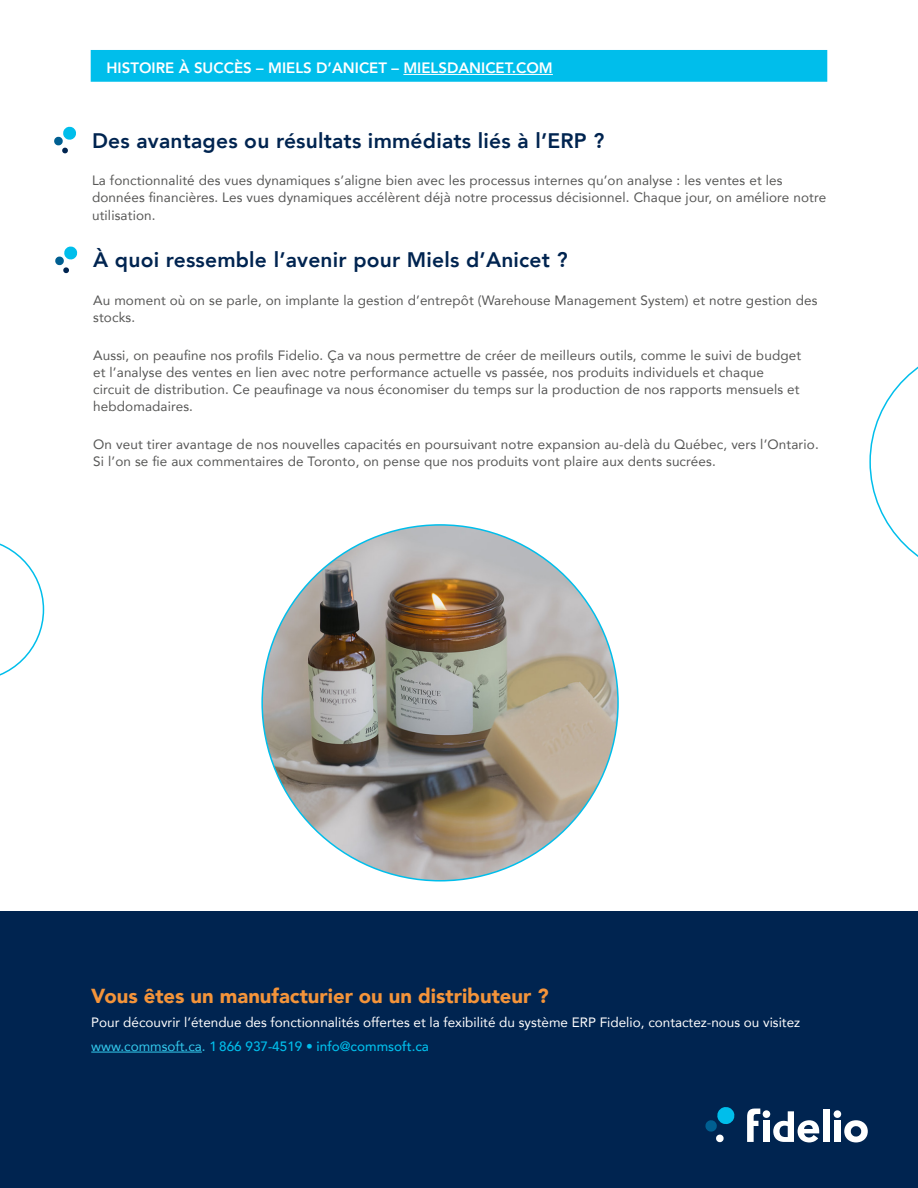
<style>
.page{position:relative;width:918px;height:1188px;background:#fff}
.page>*{position:absolute;margin:0;border:0;box-sizing:border-box;transform-origin:0 0}
.t1{font:800 21px "Avenir";letter-spacing:.01em;color:#002450}
.t2{font:900 20.25px "Avenir";color:#f4943a}
.t3{font:800 15px "Avenir";color:#fff}
.t4{font:13.5px/17.2px "Avenir";letter-spacing:.01em;color:#575756}
.t5{font:13.5px/24px "Avenir";color:#fff}
.s1{color:#33cbef}
.s2{font-weight:500;color:#00beeb}
</style>
<div class="page">
<svg style="left:0;top:543px;width:44px;height:133px"></svg>
<svg style="left:869px;top:366px;width:49px;height:191px"></svg>
<svg style="left:54px;top:127px;width:22px;height:26px"></svg>
<svg style="left:55px;top:246px;width:22px;height:27px"></svg>
<img style="left:262px;top:525px;width:356px;height:356px;border-radius:178px">
<div style="left:90px;top:50px;width:738px;height:32px;background:#00beeb"></div>
<hr style="left:403px;top:74px;width:150px;height:1px;background:#fff">
<div style="left:0;top:912px;width:918px;height:276px;background:#002450"></div>
<hr style="left:91px;top:1052px;width:111px;height:1px;background:#33cbef">
<svg style="left:705px;top:1107px;width:30px;height:35px"></svg>
<div style="left:823px;top:1109px;width:6px;height:33px;background:#fff"></div>
<svg style="left:834px;top:1110px;width:34px;height:32px"></svg>
<svg style="left:747px;top:1109px;width:72px;height:33px"></svg>
<p class="t3" style="left:107px;top:56px;width:448px">HISTOIRE À SUCCÈS – MIELS D’ANICET – MIELSDANICET.COM</p>
<h1 class="t1" style="left:92px;top:124px;width:514px">Des avantages ou résultats immédiats liés à l’ERP ?</h1>
<p class="t4" style="left:92px;top:171px;width:736px">La fonctionnalité des vues dynamiques s’aligne bien avec les processus internes qu’on analyse : les ventes et les données financières. Les vues dynamiques accélèrent déjà notre processus décisionnel. Chaque jour, on améliore notre utilisation.</p>
<h1 class="t1" style="left:93px;top:244px;width:476px">À quoi ressemble l’avenir pour Miels d’Anicet ?</h1>
<p class="t4" style="left:93px;top:291px;width:726px">Au moment où on se parle, on implante la gestion d’entrepôt (Warehouse Management System) et notre gestion des stocks.</p>
<p class="t4" style="left:93px;top:346px;width:710px">Aussi, on peaufine nos profils Fidelio. Ça va nous permettre de créer de meilleurs outils, comme le suivi de budget et l’analyse des ventes en lien avec notre performance actuelle vs passée, nos produits individuels et chaque circuit de distribution. Ce peaufinage va nous économiser du temps sur la production de nos rapports mensuels et hebdomadaires.</p>
<p class="t4" style="left:93px;top:435px;width:727px">On veut tirer avantage de nos nouvelles capacités en poursuivant notre expansion au-delà du Québec, vers l’Ontario.<br>Si l’on se fie aux commentaires de Toronto, on pense que nos produits vont plaire aux dents sucrées.</p>
<h2 class="t2" style="left:91px;top:979px;width:459px">Vous êtes un manufacturier ou un distributeur ?</h2>
<p class="t5" style="left:91px;top:1010px;width:710px">Pour découvrir l’étendue des fonctionnalités offertes et la fexibilité du système ERP Fidelio, contactez-nous ou visitez <span class="s1">www.commsoft.ca.</span> <span class="s2">1 866 937-4519 • info@commsoft.ca</span></p>
</div>
